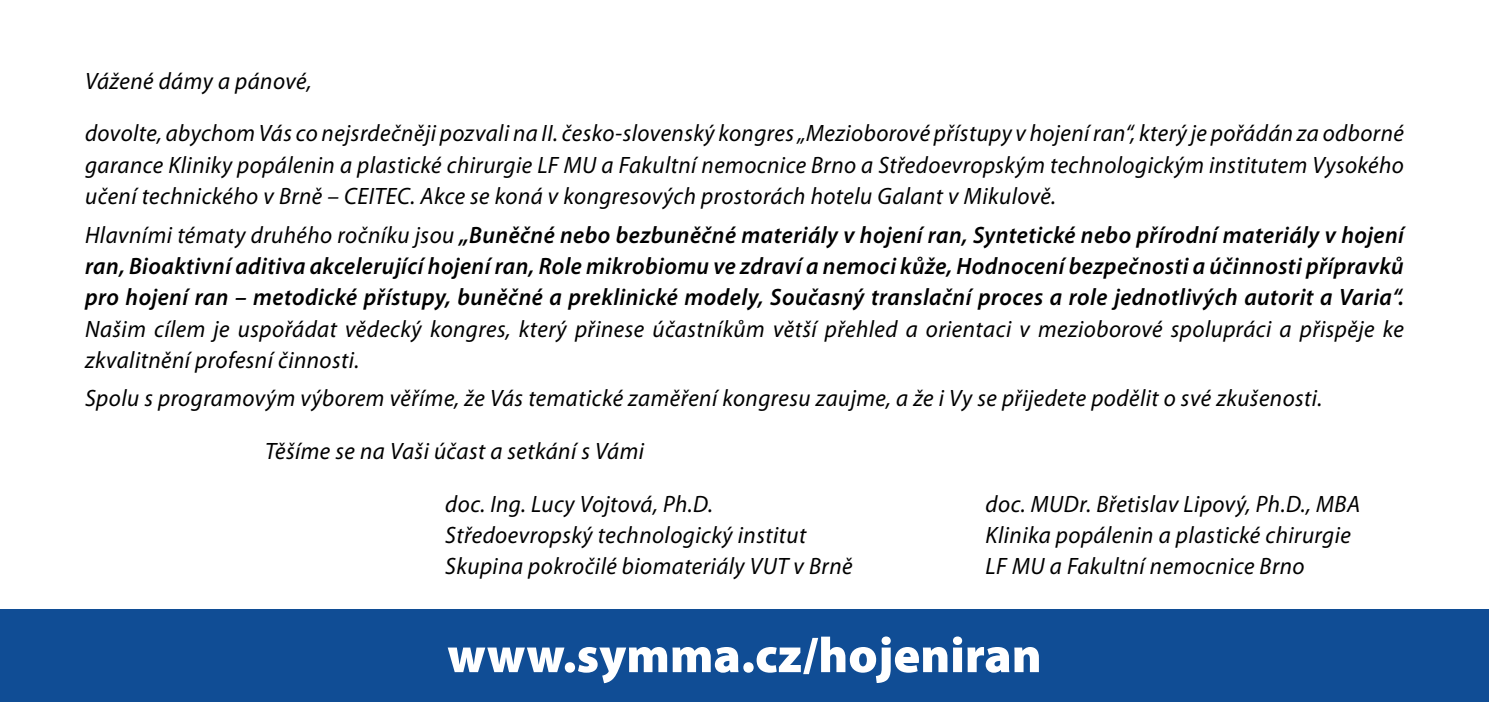
<style>
.page{position:relative;width:1489px;height:702px;background:#fff}
.page>*{position:absolute;margin:0;border:0;box-sizing:border-box;transform-origin:0 0}
.t1{font:900 50px "Myriad Pro";color:#fff}
.t2{font:italic 23.75px/31.2px "Myriad Pro";letter-spacing:.02em;color:#000;text-align:justify}
.t3{font:italic 600 23.75px/31.2px "Myriad Pro";letter-spacing:.02em;color:#000;text-align:justify}
.s1{font-weight:400}
</style>
<div class="page">
<div style="left:0;top:609px;width:1488px;height:93px;background:#104d95"></div>
<p class="t2" style="left:85px;top:65px;width:228px">Vážené dámy a pánové,</p>
<p class="t2" style="left:85px;top:117px;width:1320px">dovolte, abychom Vás co nejsrdečněji pozvali na II. česko-slovenský kongres „Mezioborové přístupy v hojení ran“, který je pořádán za odborné garance Kliniky popálenin a plastické chirurgie LF MU a Fakultní nemocnice Brno a Středoevropským technologickým institutem Vysokého učení technického v Brně – CEITEC. Akce se koná v kongresových prostorách hotelu Galant v Mikulově.</p>
<p class="t3" style="left:85px;top:218px;width:1320px"><span class="s1">Hlavními tématy druhého ročníku jsou</span> „Buněčné nebo bezbuněčné materiály v hojení ran, Syntetické nebo přírodní materiály v hojení ran, Bioaktivní aditiva akcelerující hojení ran, Role mikrobiomu ve zdraví a nemoci kůže, Hodnocení bezpečnosti a účinnosti přípravků pro hojení ran – metodické přístupy, buněčné a preklinické modely, Současný translační proces a role jednotlivých autorit a Varia“.</p>
<p class="t2" style="left:85px;top:312px;width:1320px">Našim cílem je uspořádat vědecký kongres, který přinese účastníkům větší přehled a orientaci v mezioborové spolupráci a přispěje ke zkvalitnění profesní činnosti.</p>
<p class="t2" style="left:85px;top:382px;width:1238px">Spolu s programovým výborem věříme, že Vás tematické zaměření kongresu zaujme, a že i Vy se přijedete podělit o své zkušenosti.</p>
<p class="t2" style="left:265px;top:435px;width:380px">Těšíme se na Vaši účast a setkání s Vámi</p>
<p class="t2" style="left:445px;top:487px;width:269px">doc. Ing. Lucy Vojtová, Ph.D.</p>
<p class="t2" style="left:985px;top:487px;width:376px">doc. MUDr. Břetislav Lipový, Ph.D., MBA</p>
<p class="t2" style="left:445px;top:519px;width:362px">Středoevropský technologický institut</p>
<p class="t2" style="left:985px;top:519px;width:367px">Klinika popálenin a plastické chirurgie</p>
<p class="t2" style="left:445px;top:550px;width:409px">Skupina pokročilé biomateriály VUT v Brně</p>
<p class="t2" style="left:985px;top:550px;width:320px">LF MU a Fakultní nemocnice Brno</p>
<h1 class="t1" style="left:447px;top:622px;width:596px">www.symma.cz/hojeniran</h1>
</div>
